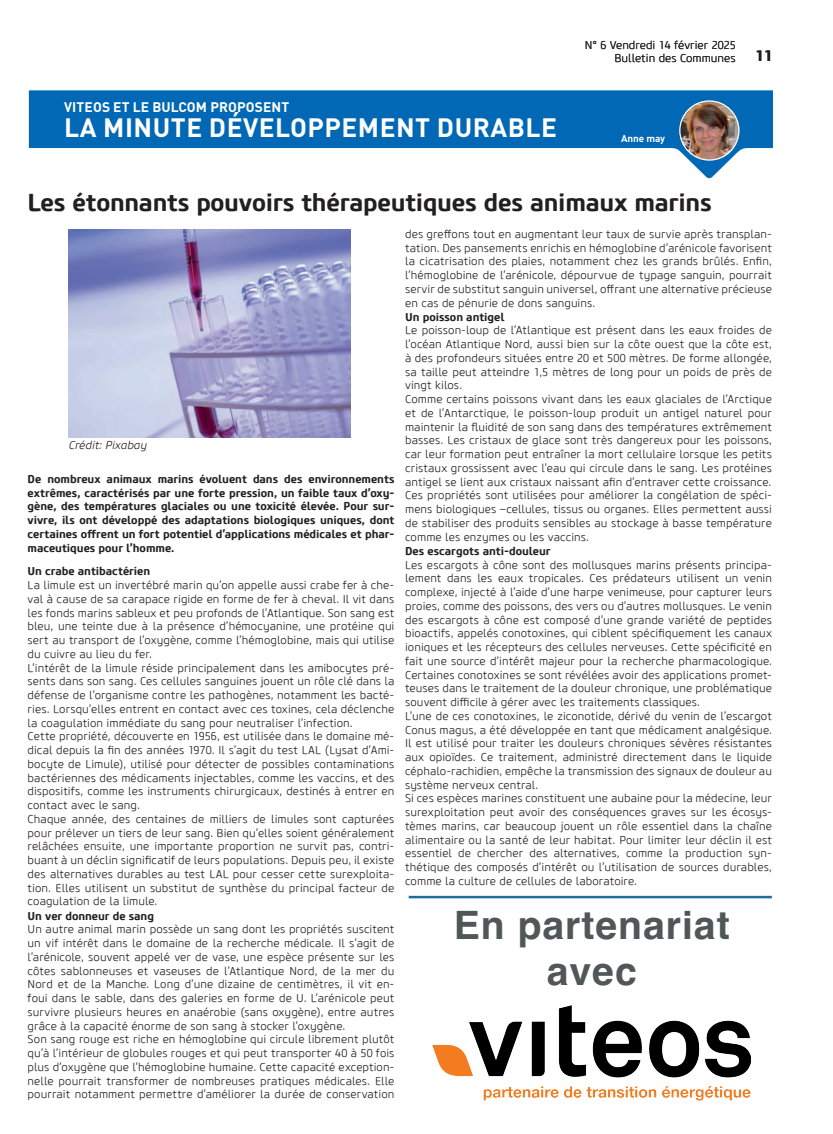
<style>
.page{position:relative;width:833px;height:1134px;background:#fff}
.page>*{position:absolute;margin:0;border:0;box-sizing:border-box;transform-origin:0 0}
.t1{font:700 39.12px/46px "Helvetica";letter-spacing:.025em;color:#515759;text-align:center}
.t2{font:700 26.25px "DIN Pro";letter-spacing:.02em;color:#fff}
.t3{font:700 24.38px "Core Sans M65";letter-spacing:-.01em;color:#231f20}
.t4{font:700 15px "Core Sans M65";color:#231f20}
.t5{font:700 13.75px "DIN Pro";letter-spacing:.01em;color:#fff}
.t6{font:300 11.25px/13.8px "Core Sans M35";letter-spacing:.005em;color:#231f20}
.t7{font:700 11.25px/13.8px "Core Sans M65";letter-spacing:-.005em;color:#231f20;text-align:justify}
.t8{font:italic 300 11.25px "Core Sans M35";letter-spacing:-.005em;color:#231f20}
.t9{font:700 10px "DIN Pro";letter-spacing:-.01em;color:#fff}
</style>
<div class="page">
<svg style="left:29px;top:90px;width:743px;height:88px;fill:#0068b4"></svg>
<img style="left:680px;top:101px;width:59px;height:59px;border-radius:30px">
<div style="left:679px;top:100px;width:60px;height:61px;border:1px solid #fff;border-radius:50%"></div>
<hr style="left:409px;top:896px;width:363px;height:2px;background:#206ca1">
<img style="left:433px;top:1006px;width:318px;height:95px">
<img style="left:68px;top:230px;width:282px;height:208px">
<p class="t5" style="left:64px;top:95px;width:227px">VITEOS ET LE BULCOM PROPOSENT</p>
<h2 class="t2" style="left:64px;top:106px;width:494px">LA MINUTE DÉVELOPPEMENT DURABLE</h2>
<p class="t6" style="left:585px;top:39px;width:152px;text-align:right">N° 6 Vendredi 14 février 2025<br>Bulletin des Communes</p>
<h3 class="t4" style="left:755px;top:46px;width:19px">11</h3>
<p class="t9" style="left:621px;top:130px;width:45px">Anne may</p>
<h3 class="t3" style="left:28px;top:187px;width:685px">Les étonnants pouvoirs thérapeutiques des animaux marins</h3>
<p class="t8" style="left:69px;top:439px;width:80px">Crédit: Pixabay</p>
<p class="t7" style="left:28px;top:472px;width:368px">De nombreux animaux marins évoluent dans des environnements extrêmes, caractérisés par une forte pression, un faible taux d’oxy&shy;gène, des températures glaciales ou une toxicité élevée. Pour sur&shy;vivre, ils ont développé des adaptations biologiques uniques, dont certaines offrent un fort potentiel d’applications médicales et phar&shy;maceutiques pour l’homme.</p>
<p class="t7" style="left:28px;top:565px;width:124px">Un crabe antibactérien</p>
<p class="t6" style="left:28px;top:579px;width:368px">La limule est un invertébré marin qu’on appelle aussi crabe fer à che&shy;val à cause de sa carapace rigide en forme de fer à cheval. Il vit dans les fonds marins sableux et peu profonds de l’Atlantique. Son sang est bleu, une teinte due à la présence d’hémocyanine, une protéine qui sert au transport de l’oxygène, comme l’hémoglobine, mais qui utilise du cuivre au lieu du fer.<br>L’intérêt de la limule réside principalement dans les amibocytes pré&shy;sents dans son sang. Ces cellules sanguines jouent un rôle clé dans la défense de l’organisme contre les pathogènes, notamment les bacté&shy;ries. Lorsqu’elles entrent en contact avec ces toxines, cela déclenche la coagulation immédiate du sang pour neutraliser l’infection.<br>Cette propriété, découverte en 1956, est utilisée dans le domaine mé&shy;dical depuis la fin des années 1970. Il s’agit du test LAL (Lysat d’Ami&shy;bocyte de Limule), utilisé pour détecter de possibles contaminations bactériennes des médicaments injectables, comme les vaccins, et des dispositifs, comme les instruments chirurgicaux, destinés à entrer en contact avec le sang.<br>Chaque année, des centaines de milliers de limules sont capturées pour prélever un tiers de leur sang. Bien qu’elles soient généralement relâchées ensuite, une importante proportion ne survit pas, contri&shy;buant à un déclin significatif de leurs populations. Depuis peu, il existe des alternatives durables au test LAL pour cesser cette surexploita&shy;tion. Elles utilisent un substitut de synthèse du principal facteur de coagulation de la limule.</p>
<p class="t7" style="left:28px;top:909px;width:128px">Un ver donneur de sang</p>
<p class="t6" style="left:28px;top:923px;width:368px">Un autre animal marin possède un sang dont les propriétés suscitent un vif intérêt dans le domaine de la recherche médicale. Il s’agit de l’arénicole, souvent appelé ver de vase, une espèce présente sur les côtes sablonneuses et vaseuses de l’Atlantique Nord, de la mer du Nord et de la Manche. Long d’une dizaine de centimètres, il vit en&shy;foui dans le sable, dans des galeries en forme de U. L’arénicole peut survivre plusieurs heures en anaérobie (sans oxygène), entre autres grâce à la capacité énorme de son sang à stocker l’oxygène.<br>Son sang rouge est riche en hémoglobine qui circule librement plutôt qu’à l’intérieur de globules rouges et qui peut transporter 40 à 50 fois plus d’oxygène que l’hémoglobine humaine. Cette capacité exception&shy;nelle pourrait transformer de nombreuses pratiques médicales. Elle pourrait notamment permettre d’améliorer la durée de conservation</p>
<p class="t6" style="left:405px;top:227px;width:368px;text-align:justify">des greffons tout en augmentant leur taux de survie après transplan&shy;tation. Des pansements enrichis en hémoglobine d’arénicole favorisent la cicatrisation des plaies, notamment chez les grands brûlés. Enfin, l’hémoglobine de l’arénicole, dépourvue de typage sanguin, pourrait servir de substitut sanguin universel, offrant une alternative précieuse en cas de pénurie de dons sanguins.</p>
<p class="t7" style="left:405px;top:310px;width:101px">Un poisson antigel</p>
<p class="t6" style="left:405px;top:324px;width:368px">Le poisson-loup de l’Atlantique est présent dans les eaux froides de l’océan Atlantique Nord, aussi bien sur la côte ouest que la côte est, à des profondeurs situées entre 20 et 500 mètres. De forme allongée, sa taille peut atteindre 1,5 mètres de long pour un poids de près de vingt kilos.<br>Comme certains poissons vivant dans les eaux glaciales de l’Arctique et de l’Antarctique, le poisson-loup produit un antigel naturel pour maintenir la fluidité de son sang dans des températures extrêmement basses. Les cristaux de glace sont très dangereux pour les poissons, car leur formation peut entraîner la mort cellulaire lorsque les petits cristaux grossissent avec l’eau qui circule dans le sang. Les protéines antigel se lient aux cristaux naissant afin d’entraver cette croissance.<br>Ces propriétés sont utilisées pour améliorer la congélation de spéci&shy;mens biologiques –cellules, tissus ou organes. Elles permettent aussi de stabiliser des produits sensibles au stockage à basse température comme les enzymes ou les vaccins.</p>
<p class="t7" style="left:405px;top:544px;width:147px">Des escargots anti-douleur</p>
<p class="t6" style="left:405px;top:558px;width:368px">Les escargots à cône sont des mollusques marins présents principa&shy;lement dans les eaux tropicales. Ces prédateurs utilisent un venin complexe, injecté à l’aide d’une harpe venimeuse, pour capturer leurs proies, comme des poissons, des vers ou d’autres mollusques. Le venin des escargots à cône est composé d’une grande variété de peptides bioactifs, appelés conotoxines, qui ciblent spécifiquement les canaux ioniques et les récepteurs des cellules nerveuses. Cette spécificité en fait une source d’intérêt majeur pour la recherche pharmacologique.<br>Certaines conotoxines se sont révélées avoir des applications promet&shy;teuses dans le traitement de la douleur chronique, une problématique souvent difficile à gérer avec les traitements classiques.<br>L’une de ces conotoxines, le ziconotide, dérivé du venin de l’escargot Conus magus, a été développée en tant que médicament analgésique.<br>Il est utilisé pour traiter les douleurs chroniques sévères résistantes aux opioïdes. Ce traitement, administré directement dans le liquide céphalo-rachidien, empêche la transmission des signaux de douleur au système nerveux central.<br>Si ces espèces marines constituent une aubaine pour la médecine, leur surexploitation peut avoir des conséquences graves sur les écosys&shy;tèmes marins, car beaucoup jouent un rôle essentiel dans la chaîne alimentaire ou la santé de leur habitat. Pour limiter leur déclin il est essentiel de chercher des alternatives, comme la production syn&shy;thétique des composés d’intérêt ou l’utilisation de sources durables, comme la culture de cellules de laboratoire.</p>
<h1 class="t1" style="left:454px;top:907px;width:277px">En partenariat avec</h1>
</div>
